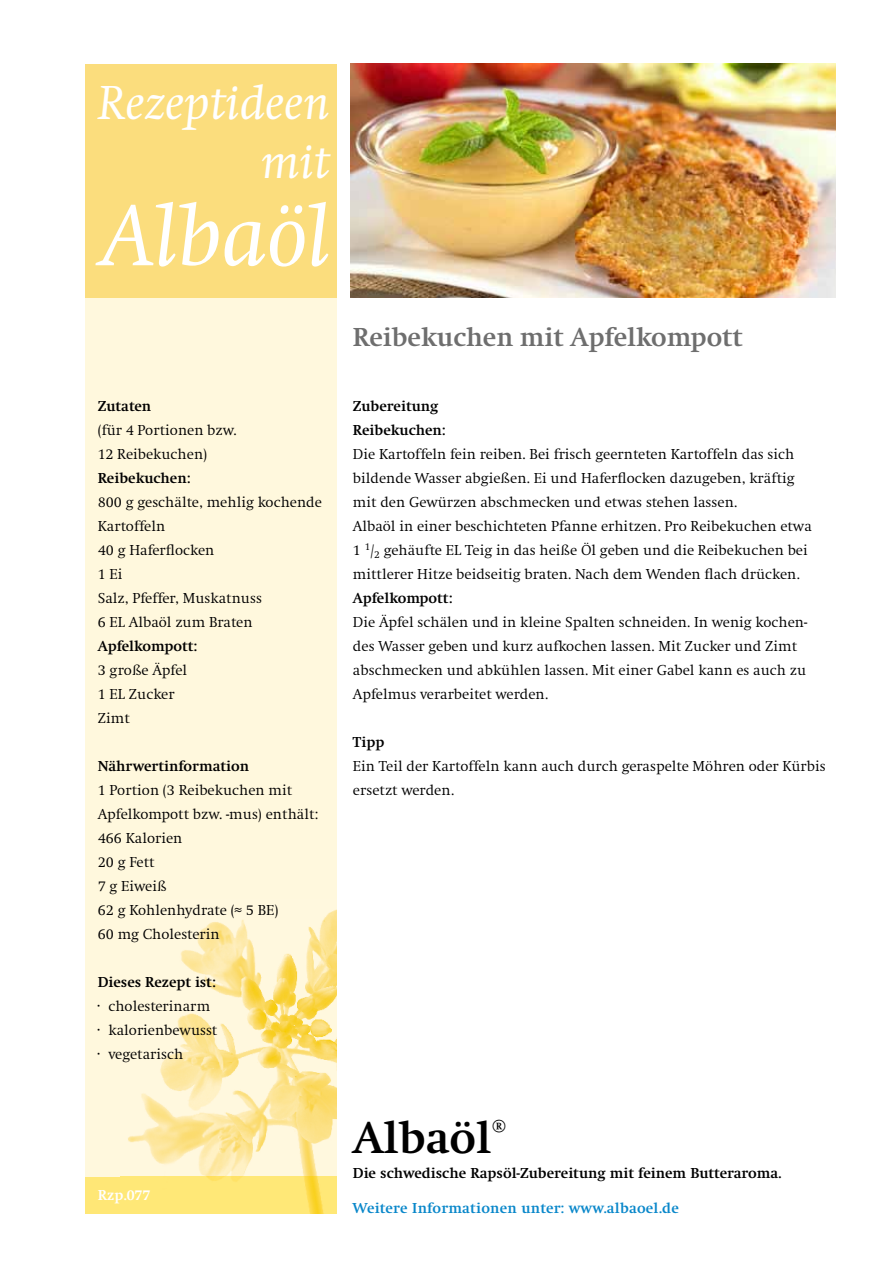
<style>
.page{position:relative;width:893px;height:1263px;background:#fff}
.page>*{position:absolute;margin:0;border:0;box-sizing:border-box;transform-origin:0 0}
.t1{font:italic 90px "Swift";color:#fff}
.t2{font:italic 49.5px/59.4px "Swift";color:#fff;text-align:right}
.t3{font:700 46.2px "Swift";color:#000}
.t4{font:700 27px "Swift";color:#6e6e6e}
.t5{font:300 15px/24px "Swift";color:#000}
.t6{font:700 15px/24px "Swift";color:#000}
.t7{font:700 15px "Swift";letter-spacing:.015em;color:#0987ca}
.t8{font:700 15px "Swift";color:#fff}
</style>
<div class="page">
<div style="left:85px;top:297px;width:252px;height:880px;background:#fff8dd"></div>
<img style="left:120px;top:909px;width:217px;height:268px">
<div style="left:85px;top:64px;width:252px;height:234px;background:#fbdd7d"></div>
<div style="left:85px;top:1177px;width:252px;height:36px;background:#ffe776"></div>
<img style="left:351px;top:64px;width:485px;height:234px">
<h2 class="t2" style="left:98px;top:74px;width:233px">Rezeptideen mit</h2>
<h1 class="t1" style="left:101px;top:187px;width:231px">Albaöl</h1>
<p class="t6" style="left:98px;top:394px;width:55px">Zutaten</p>
<p class="t5" style="left:98px;top:418px;width:140px">(für 4 Portionen bzw.<br>12 Reibekuchen)</p>
<p class="t6" style="left:98px;top:466px;width:94px">Reibekuchen:</p>
<p class="t5" style="left:98px;top:490px;width:226px">800 g geschälte, mehlig kochende<br>Kartoffeln<br>40 g Haferflocken<br>1 Ei<br>Salz, Pfeffer, Muskatnuss<br>6 EL Albaöl zum Braten</p>
<p class="t6" style="left:98px;top:634px;width:101px">Apfelkompott:</p>
<p class="t5" style="left:98px;top:658px;width:91px">3 große Äpfel<br>1 EL Zucker<br>Zimt</p>
<p class="t6" style="left:98px;top:754px;width:153px">Nährwertinformation</p>
<p class="t5" style="left:98px;top:778px;width:222px">1 Portion (3 Reibekuchen mit<br>Apfelkompott bzw. -mus) enthält:<br>466 Kalorien<br>20 g Fett<br>7 g Eiweiß<br>62 g Kohlenhydrate (≈ 5 BE)<br>60 mg Cholesterin</p>
<p class="t6" style="left:98px;top:970px;width:119px">Dieses Rezept ist:</p>
<p class="t5" style="left:98px;top:994px;width:121px">· cholesterinarm<br>· kalorienbewusst · vegetarisch</p>
<p class="t8" style="left:98px;top:1187px;width:54px">Rzp.077</p>
<h3 class="t4" style="left:353px;top:322px;width:391px">Reibekuchen mit Apfelkompott</h3>
<p class="t6" style="left:353px;top:394px;width:94px">Zubereitung<br>Reibekuchen:</p>
<p class="t5" style="left:353px;top:442px;width:460px">Die Kartoffeln fein reiben. Bei frisch geernteten Kartoffeln das sich bildende Wasser abgießen. Ei und Haferflocken dazugeben, kräftig mit den Gewürzen abschmecken und etwas stehen lassen.<br>Albaöl in einer beschichteten Pfanne erhitzen. Pro Reibekuchen etwa 1 <sup>1</sup>/<sub>2</sub> gehäufte EL Teig in das heiße Öl geben und die Reibekuchen bei mittlerer Hitze beidseitig braten. Nach dem Wenden flach drücken.</p>
<p class="t6" style="left:353px;top:586px;width:101px">Apfelkompott:</p>
<p class="t5" style="left:353px;top:610px;width:456px">Die Äpfel schälen und in kleine Spalten schneiden. In wenig kochen&shy;des Wasser geben und kurz aufkochen lassen. Mit Zucker und Zimt abschmecken und abkühlen lassen. Mit einer Gabel kann es auch zu Apfelmus verarbeitet werden.</p>
<p class="t6" style="left:353px;top:730px;width:33px">Tipp</p>
<p class="t5" style="left:353px;top:754px;width:474px">Ein Teil der Kartoffeln kann auch durch geraspelte Möhren oder Kürbis ersetzt werden.</p>
<h3 class="t3" style="left:353px;top:1113px;width:156px">Albaöl<sup>®</sup></h3>
<p class="t6" style="left:353px;top:1161px;width:430px">Die schwedische Rapsöl-Zubereitung mit feinem Butteraroma.</p>
<p class="t7" style="left:353px;top:1199px;width:327px">Weitere Informationen unter: www.albaoel.de</p>
</div>
